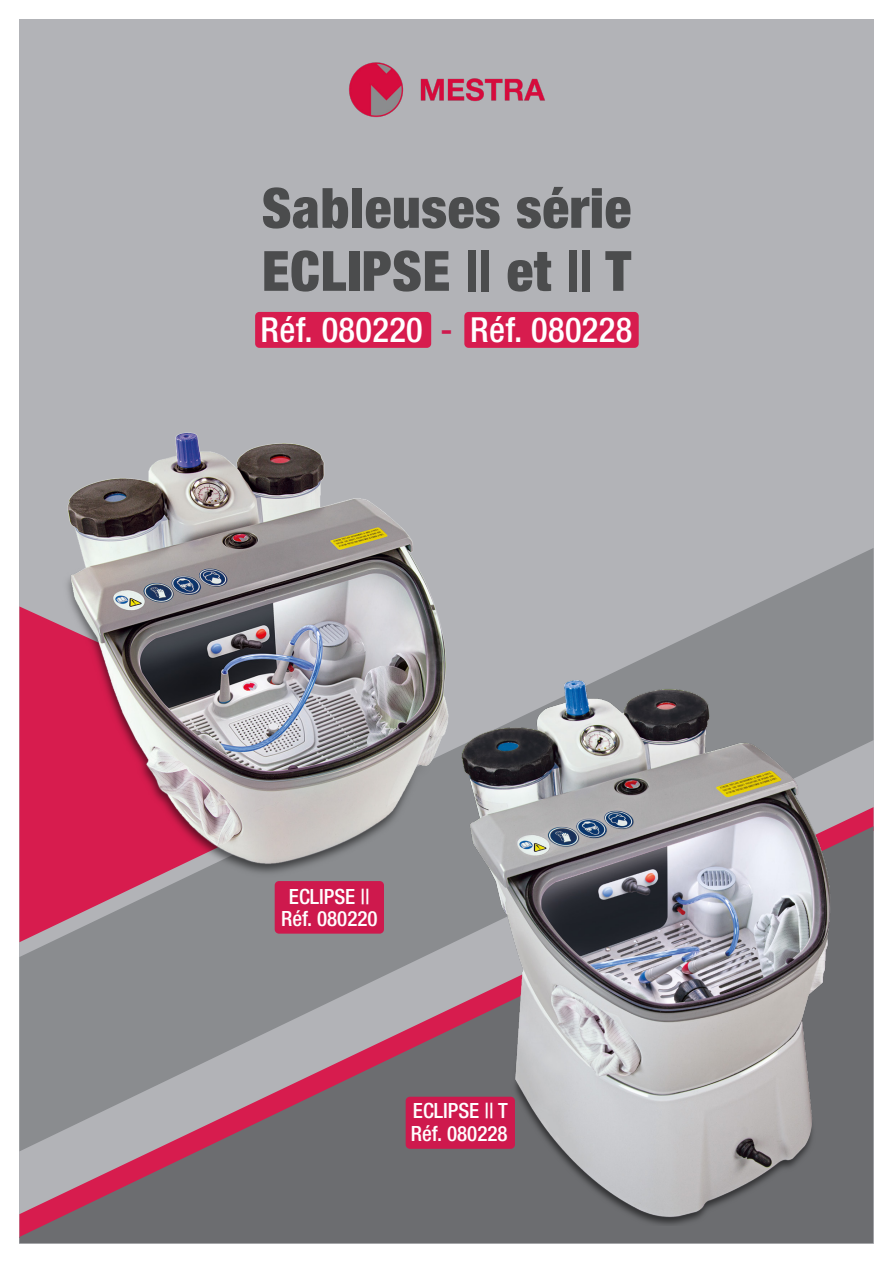
<style>
.page{position:relative;width:893px;height:1263px;background:#fff}
.page>*{position:absolute;margin:0;border:0;box-sizing:border-box;transform-origin:0 0}
.t1{font:900 condensed 55.5px "Helvetica Neue LT Std";letter-spacing:.01em;color:#4b4c4d}
.t2{font:500 condensed 34.5px "Helvetica Neue LT Std";letter-spacing:.01em;color:#fff}
.t3{font:500 condensed 21px "Helvetica Neue LT Std";color:#fff}
.s1{color:#ce194d}
</style>
<div class="page">
<div style="left:19px;top:19px;width:854px;height:1224px;background:#b2b3b7"></div>
<svg style="left:623px;top:548px;width:250px;height:208px;fill:#8a8c8f"></svg>
<div style="left:19px;top:606px;width:28px;height:220px;background:#d71c4e"></div>
<svg style="left:19px;top:826px;width:854px;height:417px"></svg>
<img style="left:456px;top:668px;width:384px;height:558px">
<img style="left:47px;top:432px;width:412px;height:449px">
<img style="left:349px;top:62px;width:196px;height:55px">
<div style="left:275px;top:881px;width:109px;height:53px;background:#ce194d;border-radius:4px"></div>
<div style="left:406px;top:1097px;width:109px;height:52px;background:#ce194d;border-radius:4px"></div>
<div style="left:255px;top:312px;width:176px;height:36px;background:#d71c4e;border-radius:4px"></div>
<div style="left:464px;top:312px;width:175px;height:36px;background:#d71c4e;border-radius:4px"></div>
<p class="t1" style="left:262px;top:174px;width:371px">Sableuses série</p>
<p class="t1" style="left:262px;top:237px;width:371px">ECLIPSE || et || T</p>
<p class="t2" style="left:261px;top:309px;width:373px">Réf. 080220 <span class="s1">-</span> Réf. 080228</p>
<p class="t3" style="left:289px;top:884px;width:82px">ECLIPSE ||</p>
<p class="t3" style="left:281px;top:906px;width:98px">Réf. 080220</p>
<p class="t3" style="left:413px;top:1098px;width:96px">ECLIPSE || T</p>
<p class="t3" style="left:411px;top:1121px;width:98px">Réf. 080228</p>
</div>
